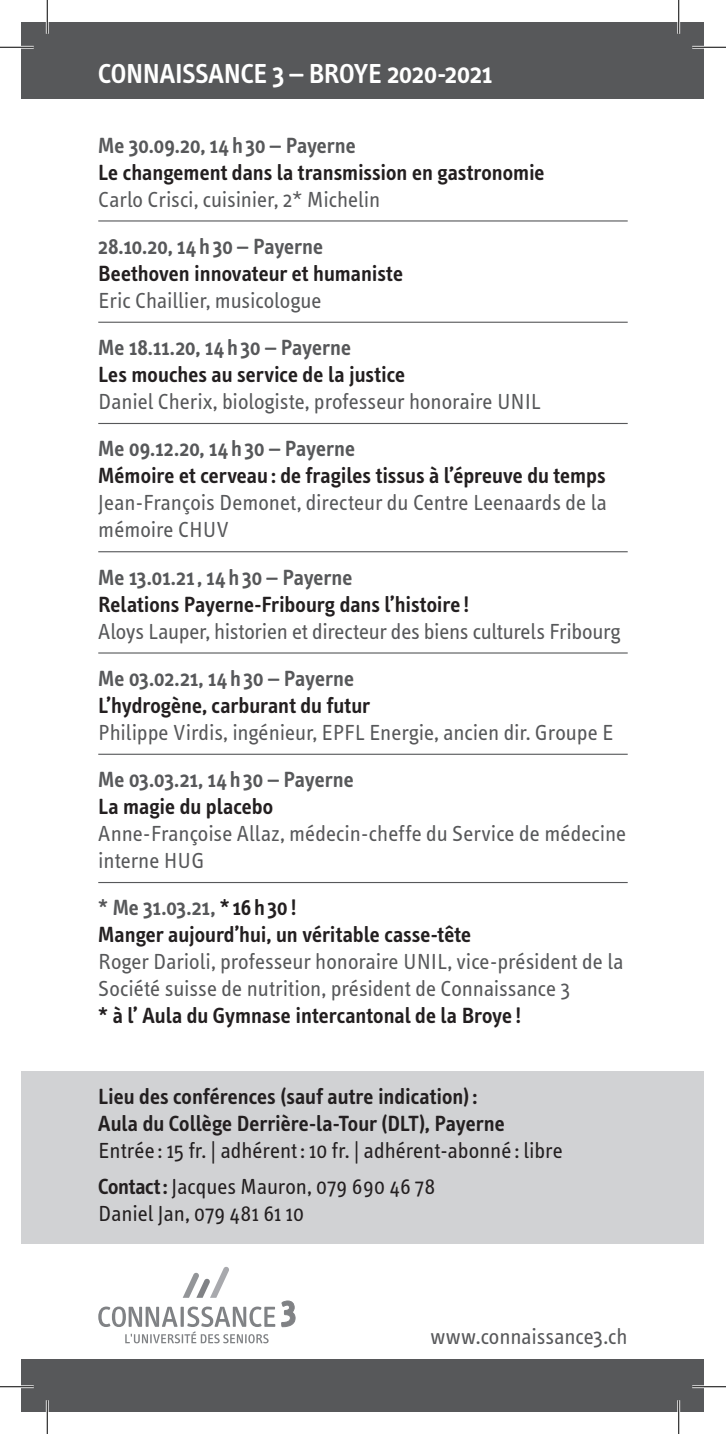
<style>
.page{position:relative;width:726px;height:1434px;background:#fff}
.page>*{position:absolute;margin:0;border:0;box-sizing:border-box;transform-origin:0 0}
.t1{font:600 28.12px "Info Text";letter-spacing:-.01em;color:#fff}
.t2{font:22.5px/27px "Info Text";letter-spacing:-.005em;color:#57585a}
.t3{font:600 22.5px/27px "Info Text";color:#231f20}
.t4{font:600 22.5px "Info Text";letter-spacing:.005em;color:#57585a}
.t5{font:22.5px/36px "Info Text";color:#231f20}
.s1{color:#57585a}
.s2{font-weight:600}
</style>
<div class="page">
<div style="left:22px;top:1071px;width:682px;height:172px;background:#d1d2d4"></div>
<div style="left:22px;top:1360px;width:682px;height:52px;background:#57585a"></div>
<div style="left:22px;top:22px;width:682px;height:76px;background:#57585a"></div>
<svg style="left:98px;top:1306px;width:177px;height:37px"></svg>
<svg style="left:281px;top:1300px;width:14px;height:27px"></svg>
<svg style="left:183px;top:1267px;width:46px;height:31px"></svg>
<hr style="left:98px;top:220px;width:530px;height:2px;background:#57585a">
<hr style="left:98px;top:322px;width:530px;height:1px;background:#57585a">
<hr style="left:98px;top:423px;width:530px;height:1px;background:#57585a">
<hr style="left:98px;top:551px;width:530px;height:1px;background:#57585a">
<hr style="left:98px;top:652px;width:530px;height:2px;background:#57585a">
<hr style="left:98px;top:754px;width:530px;height:1px;background:#57585a">
<hr style="left:98px;top:882px;width:530px;height:1px;background:#57585a">
<hr style="left:0;top:46px;width:34px;height:3px;background:#fff">
<hr style="left:692px;top:46px;width:34px;height:3px;background:#fff">
<hr style="left:0;top:1385px;width:34px;height:3px;background:#fff">
<hr style="left:692px;top:1385px;width:34px;height:3px;background:#fff">
<hr style="left:46px;top:0;width:3px;height:34px;background:#fff">
<hr style="left:46px;top:1400px;width:3px;height:34px;background:#fff">
<hr style="left:677px;top:0;width:3px;height:34px;background:#fff">
<hr style="left:677px;top:1400px;width:3px;height:34px;background:#fff">
<hr style="left:0;top:47px;width:34px;height:1px;background:#000">
<hr style="left:692px;top:47px;width:34px;height:1px;background:#000">
<hr style="left:0;top:1386px;width:34px;height:1px;background:#000">
<hr style="left:692px;top:1386px;width:34px;height:1px;background:#000">
<hr style="left:47px;top:0;width:1px;height:34px;background:#000">
<hr style="left:47px;top:1400px;width:1px;height:34px;background:#000">
<hr style="left:678px;top:0;width:1px;height:34px;background:#000">
<hr style="left:678px;top:1400px;width:1px;height:34px;background:#000">
<p class="t1" style="left:98px;top:57px;width:395px">CONNAISSANCE 3 – BROYE 2020-2021</p>
<p class="t4" style="left:98px;top:132px;width:259px">Me 30.09.20, 14 h 30 – Payerne</p>
<p class="t3" style="left:98px;top:159px;width:448px">Le changement dans la transmission en gastronomie</p>
<p class="t2" style="left:98px;top:186px;width:284px">Carlo Crisci, cuisinier, 2* Michelin</p>
<p class="t4" style="left:98px;top:233px;width:226px">28.10.20, 14 h 30 – Payerne</p>
<p class="t3" style="left:98px;top:260px;width:306px">Beethoven innovateur et humaniste</p>
<p class="t2" style="left:98px;top:287px;width:225px">Eric Chaillier, musicologue</p>
<p class="t4" style="left:98px;top:335px;width:254px">Me 18.11.20, 14 h 30 – Payerne</p>
<p class="t3" style="left:98px;top:361px;width:308px">Les mouches au service de la justice</p>
<p class="t2" style="left:98px;top:388px;width:444px">Daniel Cherix, biologiste, professeur honoraire UNIL</p>
<p class="t4" style="left:98px;top:436px;width:258px">Me 09.12.20, 14 h 30 – Payerne</p>
<p class="t3" style="left:98px;top:462px;width:509px">Mémoire et cerveau : de fragiles tissus à l’épreuve du temps</p>
<p class="t2" style="left:98px;top:490px;width:510px">Jean-François Demonet, directeur du Centre Leenaards de la mémoire CHUV</p>
<p class="t4" style="left:98px;top:564px;width:256px">Me 13.01.21, 14 h 30 – Payerne</p>
<p class="t3" style="left:98px;top:591px;width:373px">Relations Payerne-Fribourg dans l’histoire !</p>
<p class="t2" style="left:98px;top:618px;width:523px">Aloys Lauper, historien et directeur des biens culturels Fribourg</p>
<p class="t4" style="left:98px;top:665px;width:257px">Me 03.02.21, 14 h 30 – Payerne</p>
<p class="t3" style="left:98px;top:692px;width:273px">L’hydrogène, carburant du futur</p>
<p class="t2" style="left:98px;top:719px;width:517px">Philippe Virdis, ingénieur, EPFL Energie, ancien dir. Groupe E</p>
<p class="t4" style="left:98px;top:767px;width:257px">Me 03.03.21, 14 h 30 – Payerne</p>
<p class="t3" style="left:98px;top:793px;width:176px">La magie du placebo</p>
<p class="t2" style="left:98px;top:820px;width:529px">Anne-Françoise Allaz, médecin-cheffe du Service de médecine interne HUG</p>
<p class="t3" style="left:98px;top:894px;width:374px"><span class="s1">* Me 31.03.21,</span> *16h30!<br>Manger aujourd’hui, un véritable casse-tête</p>
<p class="t2" style="left:98px;top:949px;width:527px">Roger Darioli, professeur honoraire UNIL, vice-président de la<br>Société suisse de nutrition, président de Connaissance 3</p>
<p class="t3" style="left:98px;top:1002px;width:425px">* à l’ Aula du Gymnase intercantonal de la Broye !</p>
<p class="t3" style="left:98px;top:1083px;width:408px">Lieu des conférences (sauf autre indication):<br>Aula du Collège Derrière-la-Tour (DLT), Payerne</p>
<p class="t5" style="left:98px;top:1133px;width:466px">Entrée : 15 fr. | adhérent: 10 fr. | adhérent-abonné : libre<br><span class="s2">Contact:</span> Jacques Mauron, 079 690 46 78</p>
<p class="t5" style="left:98px;top:1196px;width:207px">Daniel Jan, 079 481 61 10</p>
<p class="t2" style="left:430px;top:1323px;width:199px">www.connaissance3.ch</p>
</div>
